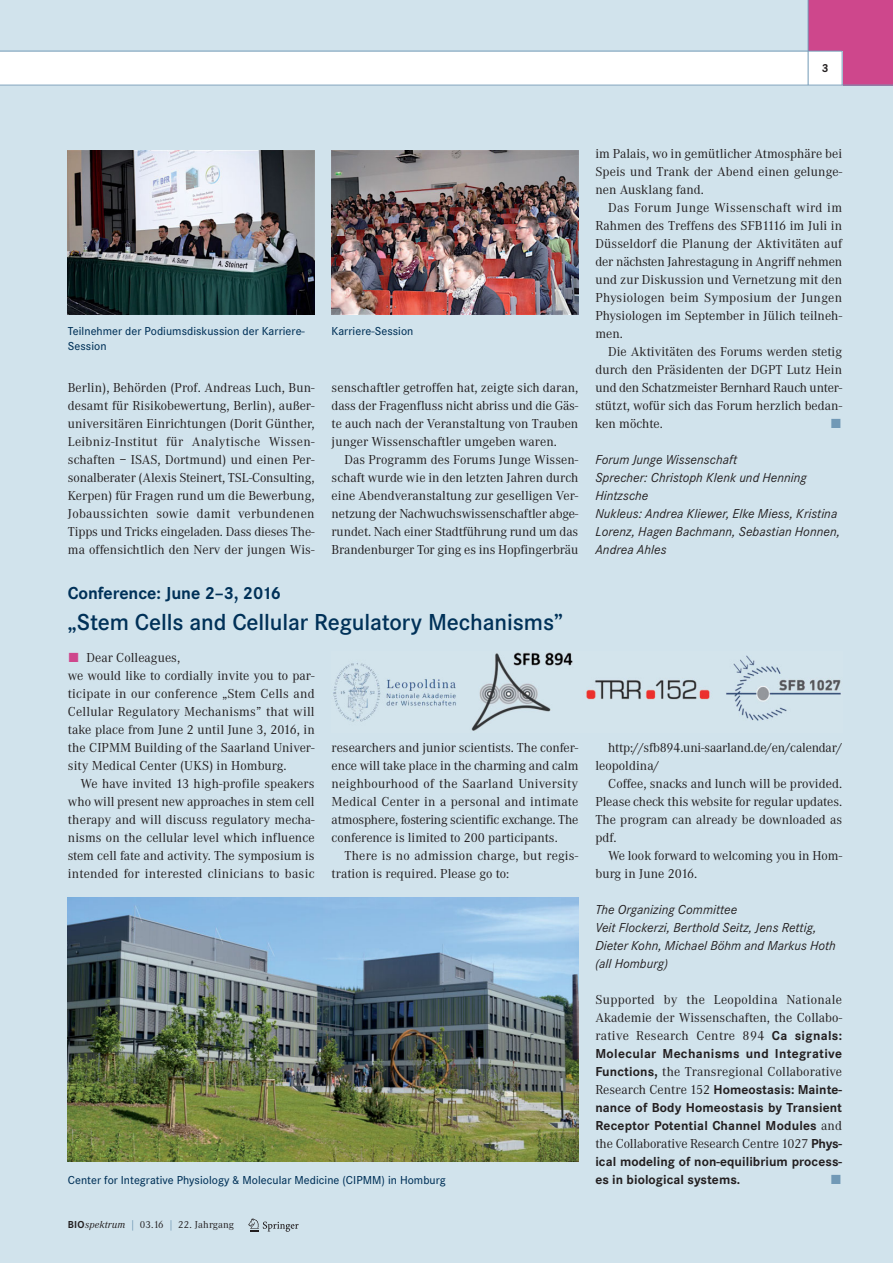
<style>
.page{position:relative;width:893px;height:1263px;background:#fff}
.page>*{position:absolute;margin:0;border:0;box-sizing:border-box;transform-origin:0 0}
.t1{font:600 24px "Corporate S";letter-spacing:-.005em;color:#003158}
.t2{font:700 18px "Corporate S";letter-spacing:-.005em;color:#003158}
.t3{font:13.5px/18px "Corporate A";letter-spacing:.005em;color:#231f20;text-align:justify}
.t4{font:italic 13.5px/18px "Corporate S";letter-spacing:.005em;color:#231f20}
.t5{font:700 13.5px/18px "Corporate S";letter-spacing:.01em;color:#231f20;text-align:justify}
.t6{font:13.5px/18px "Corporate A";letter-spacing:-.015em;color:#231f20}
.t7{font:13.5px "The Sans Expert";color:#7199b6}
.t8{font:500 12px/15px "Corporate S";letter-spacing:.005em;color:#003158}
.t9{font:700 12px "Corporate S";color:#231f20}
.t10{font:10.5px "Corporate A";letter-spacing:.015em;color:#231f20}
.s1{font-family:"The Sans Expert";color:#ce478c}
.s2{font-family:"Corporate S";font-weight:700}
.s3{font-style:italic}
.s4{color:#5584a5}
.s5{font-family:"Corporate A";font-weight:400}
</style>
<div class="page">
<div style="left:0;top:0;width:892px;height:1263px;background:#d1e3ec"></div>
<div style="left:0;top:51px;width:808px;height:34px;background:#fff"></div>
<div style="left:808px;top:0;width:84px;height:85px;background:#ce478c"></div>
<div style="left:808px;top:51px;width:34px;height:34px;background:#fff"></div>
<hr style="left:0;top:51px;width:842px;height:1px;background:#7199b6">
<hr style="left:807px;top:0;width:1px;height:85px;background:#7199b6">
<hr style="left:0;top:85px;width:892px;height:1px;background:#7199b6">
<hr style="left:841px;top:51px;width:1px;height:34px;background:#7199b6">
<svg style="left:248px;top:1218px;width:50px;height:14px"></svg>
<img style="left:68px;top:151px;width:246px;height:163px">
<img style="left:331px;top:151px;width:247px;height:163px">
<img style="left:333px;top:652px;width:508px;height:79px">
<img style="left:68px;top:897px;width:510px;height:265px">
<p class="t9" style="left:821px;top:64px;width:8px">3</p>
<p class="t8" style="left:68px;top:325px;width:238px">Teilnehmer der Podiumsdiskussion der Karriere-<br>Session</p>
<p class="t8" style="left:331px;top:325px;width:83px">Karriere-Session</p>
<p class="t3" style="left:68px;top:380px;width:248px">Berlin), Behörden (Prof. Andreas Luch, Bun&shy;desamt für Risikobewertung, Berlin), außer&shy;universitären Einrichtungen (Dorit Günther, Leibniz-Institut für Analytische Wissen&shy;schaften – ISAS, Dortmund) und einen Per&shy;sonalberater (Alexis Steinert, TSL-Consulting, Kerpen) für Fragen rund um die Bewerbung, Jobaussichten sowie damit verbundenen Tipps und Tricks eingeladen. Dass dieses The&shy;ma offensichtlich den Nerv der jungen Wis-</p>
<p class="t3" style="left:331px;top:380px;width:248px">senschaftler getroffen hat, zeigte sich daran, dass der Fragenfluss nicht abriss und die Gäs&shy;te auch nach der Veranstaltung von Trauben junger Wissenschaftler umgeben waren.</p>
<p class="t3" style="left:331px;top:452px;width:248px;text-indent:13px">Das Programm des Forums Junge Wissen&shy;schaft wurde wie in den letzten Jahren durch eine Abendveranstaltung zur geselligen Ver&shy;netzung der Nachwuchswissenschaftler abge&shy;rundet. Nach einer Stadtführung rund um das Brandenburger Tor ging es ins Hopfingerbräu</p>
<h2 class="t2" style="left:68px;top:587px;width:215px">Conference: June 2–3, 2016</h2>
<h1 class="t1" style="left:68px;top:614px;width:496px">„Stem Cells and Cellular Regulatory Mechanisms”</h1>
<p class="t3" style="left:68px;top:650px;width:248px;text-align:left"><span class="s1">ó</span> Dear Colleagues,<br>we would like to cordially invite you to par&shy;ticipate in our conference „Stem Cells and Cellular Regulatory Mechanisms” that will take place from June 2 until June 3, 2016, in the CIPMM Building of the Saarland Univer&shy;sity Medical Center (UKS) in Homburg.</p>
<p class="t3" style="left:68px;top:776px;width:248px;text-indent:13px">We have invited 13 high-profile speakers who will present new approaches in stem cell therapy and will discuss regulatory mecha&shy;nisms on the cellular level which influence stem cell fate and activity. The symposium is intended for interested clinicians to basic</p>
<p class="t3" style="left:331px;top:740px;width:248px">researchers and junior scientists. The confer&shy;ence will take place in the charming and calm neighbourhood of the Saarland University Medical Center in a personal and intimate atmosphere, fostering scientific exchange. The conference is limited to 200 participants.</p>
<p class="t3" style="left:331px;top:848px;width:248px;text-indent:13px">There is no admission charge, but regis&shy;tration is required. Please go to:</p>
<p class="t8" style="left:68px;top:1173px;width:379px">Center for Integrative Physiology &amp; Molecular Medicine (CIPMM) in Homburg</p>
<p class="t10" style="left:68px;top:1221px;width:168px"><span class="s2">BIO</span><span class="s3">spektrum</span> <span class="s4">|</span> 03.16 <span class="s4">|</span> 22. Jahrgang</p>
<p class="t3" style="left:595px;top:146px;width:248px">im Palais, wo in gemütlicher Atmosphäre bei Speis und Trank der Abend einen gelunge&shy;nen Ausklang fand.</p>
<p class="t3" style="left:595px;top:200px;width:248px;text-indent:13px">Das Forum Junge Wissenschaft wird im Rahmen des Treffens des SFB1116 im Juli in Düsseldorf die Planung der Aktivitäten auf der nächsten Jahrestagung in Angriff nehmen und zur Diskussion und Vernetzung mit den Physiologen beim Symposium der Jungen Physiologen im September in Jülich teilneh&shy;men.</p>
<p class="t3" style="left:595px;top:344px;width:248px;text-indent:13px">Die Aktivitäten des Forums werden stetig durch den Präsidenten der DGPT Lutz Hein und den Schatzmeister Bernhard Rauch unter&shy;stützt, wofür sich das Forum herzlich bedan&shy;ken möchte.</p>
<p class="t7" style="left:830px;top:416px;width:13px">ó</p>
<p class="t4" style="left:595px;top:452px;width:246px">Forum Junge Wissenschaft<br>Sprecher: Christoph Klenk und Henning<br>Hintzsche<br>Nukleus: Andrea Kliewer, Elke Miess, Kristina<br>Lorenz, Hagen Bachmann, Sebastian Honnen,<br>Andrea Ahles</p>
<p class="t6" style="left:595px;top:740px;width:248px;text-indent:13px">http://sfb894.uni-saarland.de/en/calen dar/ leopoldina/</p>
<p class="t3" style="left:595px;top:776px;width:248px;text-indent:13px">Coffee, snacks and lunch will be provided.<br>Please check this website for regular up dates.<br>The program can already be downloaded as pdf.</p>
<p class="t3" style="left:595px;top:848px;width:248px;text-indent:13px">We look forward to welcoming you in Hom&shy;burg in June 2016.</p>
<p class="t4" style="left:595px;top:902px;width:242px">The Organizing Committee<br>Veit Flockerzi, Berthold Seitz, Jens Rettig,<br>Dieter Kohn, Michael Böhm and Markus Hoth (all Homburg)</p>
<p class="t3" style="left:595px;top:992px;width:248px">Supported by the Leopoldina Nationale Akademie der Wissenschaften, the Collabo&shy;rative Research Centre 894 <span class="s2">Ca signals:</span></p>
<p class="t5" style="left:595px;top:1046px;width:248px">Molecular Mechanisms und Integrative</p>
<p class="t3" style="left:595px;top:1064px;width:248px"><span class="s2">Functions,</span> the Transregional Collaborative</p>
<p class="t5" style="left:595px;top:1082px;width:248px"><span class="s5">Research Centre 152</span> Homeostasis: Mainte&shy;nance of Body Homeostasis by Transient Receptor Potential Channel Modules <span class="s5">and</span></p>
<p class="t3" style="left:595px;top:1136px;width:248px">the Collaborative Research Centre 1027 <span class="s2">Phys-</span></p>
<p class="t5" style="left:595px;top:1154px;width:248px">ical modeling of non-equilibrium process&shy;es in biological systems.</p>
<p class="t7" style="left:830px;top:1172px;width:13px">ó</p>
</div>
